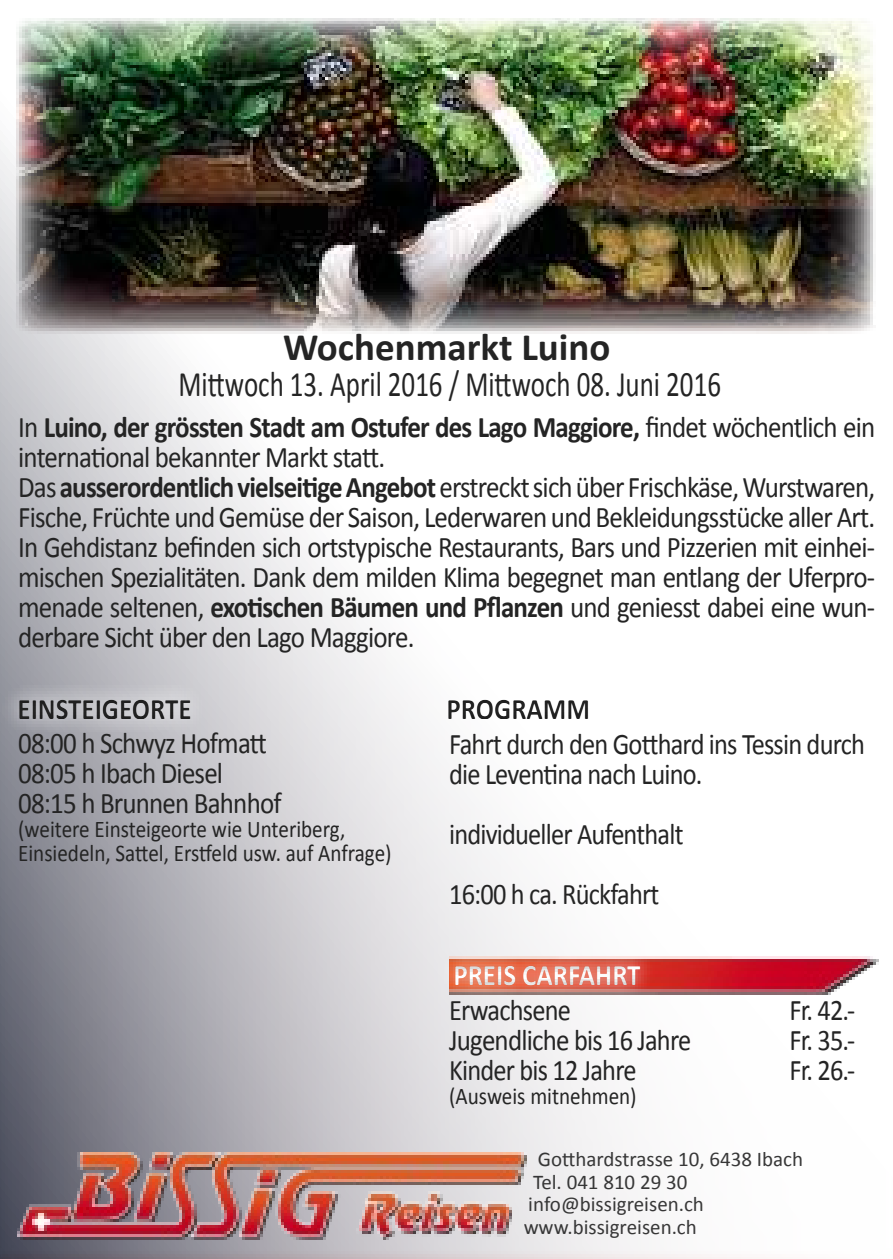
<style>
.page{position:relative;width:893px;height:1259px;background:#fff}
.page>*{position:absolute;margin:0;border:0;box-sizing:border-box;transform-origin:0 0}
.t1{font:700 39px "Calibri";color:#242424}
.t2{font:36px "Calibri";color:#242424;scale:.75 1}
.t3{font:30px/30px "Calibri";letter-spacing:-.03em;color:#242424;scale:.9 1}
.t4{font:30px/30px "Calibri";letter-spacing:-.03em;color:#242424;scale:.88 1}
.t5{font:700 30px "Calibri";color:#242424;scale:.9 1}
.t6{font:700 30px "Calibri";color:#fff;scale:.9 1}
.t7{font:24px/24px "Calibri";color:#242424;scale:.88 1}
.t8{font:21px "Calibri";color:#242424}
.s1{font-weight:700}
</style>
<div class="page">
<div style="left:0;top:0;width:893px;height:1259px;background:#e12d21;opacity:.5"></div>
<img style="left:18px;top:1152px;width:509px;height:87px">
<div style="left:429px;top:680px;width:179px;height:57px;background:#fff"></div>
<div style="left:431px;top:684px;width:187px;height:51px;background:#000;opacity:.5"></div>
<div style="left:0;top:680px;width:209px;height:58px;background:#fff;opacity:.75"></div>
<div style="left:0;top:685px;width:219px;height:51px;background:#000;opacity:.5"></div>
<img style="left:658px;top:950px;width:220px;height:47px">
<div style="left:436px;top:946px;width:222px;height:58px;background:#f5f4f5"></div>
<div style="left:435px;top:951px;width:232px;height:48px;background:#000;opacity:.5"></div>
<img style="left:16px;top:18px;width:859px;height:315px">
<h1 class="t1" style="left:283px;top:319px;width:329px">Wochenmarkt Luino</h1>
<p class="t2" style="left:179px;top:359px;width:725px">Mittwoch 13. April 2016 / Mittwoch 08. Juni 2016</p>
<p class="t3" style="left:18px;top:411px;width:954px">In <span class="s1">Luino, der grössten Stadt am Ostufer des Lago Maggiore,</span> findet wöchentlich ein international bekannter Markt statt.<br>Das<span class="s1">ausserordentlichvielseitigeAngebot</span>erstrecktsichüber Frischkäse,Wurstwaren, Fische, Früchte und Gemüse der Saison, Lederwaren und Bekleidungsstücke aller Art.<br>In Gehdistanz befinden sich ortstypische Restaurants, Bars und Pizzerien mit einhei&shy;mischen Spezialitäten. Dank dem milden Klima begegnet man entlang der Uferpro&shy;menade seltenen, <span class="s1">exotischen Bäumen und Pflanzen</span> und geniesst dabei eine wun&shy;derbare Sicht über den Lago Maggiore.</p>
<p class="t5" style="left:18px;top:687px;width:195px">EINSTEIGEORTE</p>
<p class="t5" style="left:447px;top:687px;width:161px">PROGRAMM</p>
<p class="t3" style="left:18px;top:727px;width:294px">08:00 h Schwyz Hofmatt<br>08:05 h Ibach Diesel<br>08:15 h Brunnen Bahnhof</p>
<p class="t7" style="left:18px;top:816px;width:426px">(weitere Einsteigeorte wie Unteriberg,<br>Einsiedeln, Sattel, Erstfeld usw. auf Anfrage)</p>
<p class="t4" style="left:449px;top:728px;width:474px">Fahrt durch den Gotthard ins Tessin durch die Leventina nach Luino.</p>
<p class="t4" style="left:449px;top:803px;width:268px;line-height:60px">individueller Aufenthalt<br>16:00 h ca. Rückfahrt</p>
<p class="t6" style="left:453px;top:953px;width:209px">PREIS CARFAHRT</p>
<p class="t4" style="left:449px;top:994px;width:140px">Erwachsene</p>
<p class="t4" style="left:789px;top:994px;width:76px">Fr. 42.-</p>
<p class="t3" style="left:449px;top:1024px;width:270px">Jugendliche bis 16 Jahre</p>
<p class="t4" style="left:789px;top:1024px;width:76px">Fr. 35.-</p>
<p class="t4" style="left:449px;top:1054px;width:214px">Kinder bis 12 Jahre</p>
<p class="t4" style="left:789px;top:1054px;width:76px">Fr. 26.-</p>
<p class="t7" style="left:449px;top:1083px;width:215px">(Ausweis mitnehmen)</p>
<p class="t8" style="left:538px;top:1144px;width:267px">Gotthardstrasse 10, 6438 Ibach</p>
<p class="t8" style="left:533px;top:1167px;width:156px">Tel. 041 810 29 30</p>
<p class="t8" style="left:528px;top:1189px;width:177px">info@bissigreisen.ch</p>
<p class="t8" style="left:523px;top:1212px;width:175px">www.bissigreisen.ch</p>
</div>
